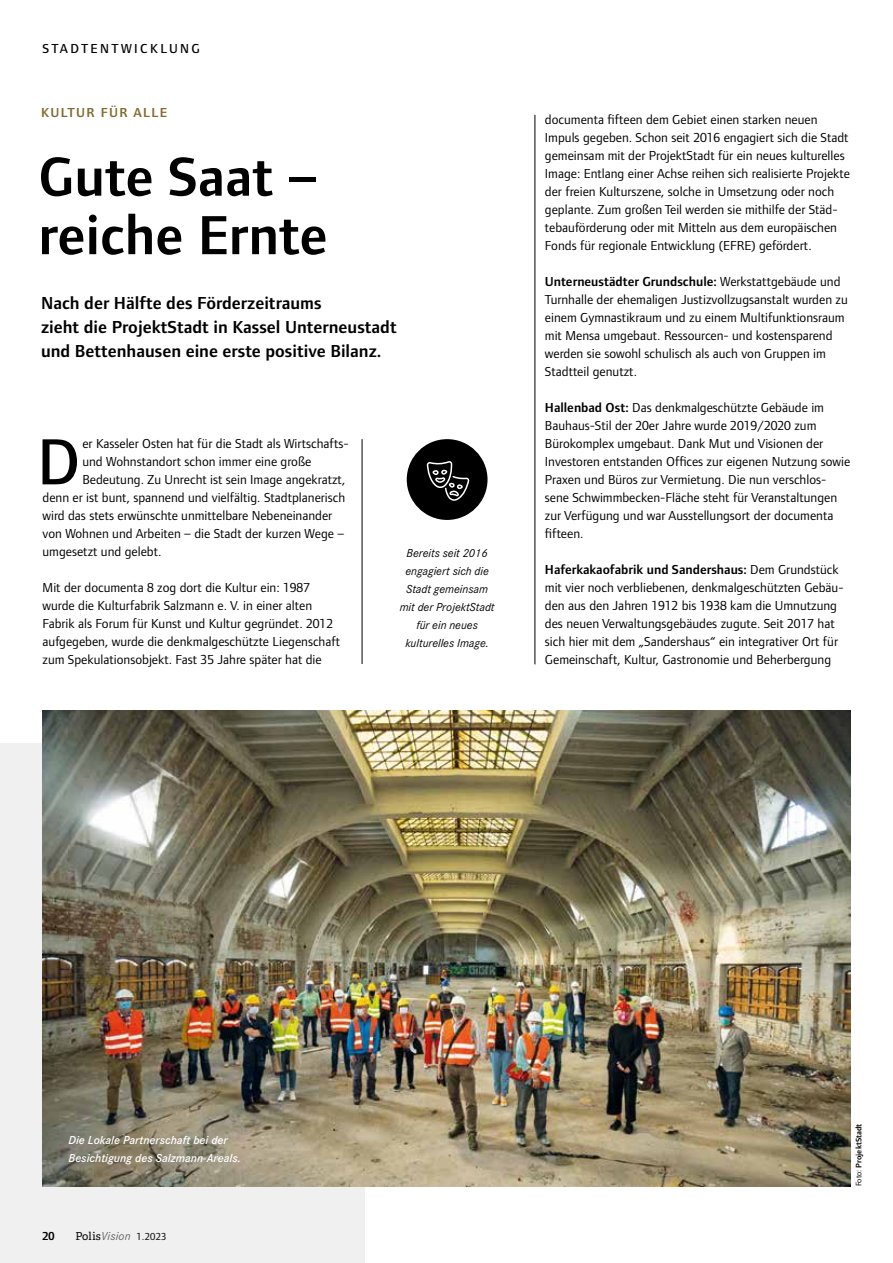
<style>
.page{position:relative;width:893px;height:1263px;background:#fff}
.page>*{position:absolute;margin:0;border:0;box-sizing:border-box;transform-origin:0 0}
.t1{font:500 67.5px "Foundry Form Sans";color:#000}
.t2{font:600 57px/58.5px "Foundry Form Sans";color:#000}
.t3{font:600 18px/24px "Foundry Form Sans";color:#000}
.t4{font:13.5px/18px "Foundry Form Sans";color:#000}
.t5{font:500 13.5px "Foundry Form Sans";letter-spacing:.18em;color:#000}
.t6{font:600 13.5px "Foundry Form Sans";letter-spacing:.1em;color:#826b2f}
.t7{font:italic 12px/18px "Corporate S";color:#000;text-align:center}
.t8{font:italic 600 12px/18px "Corporate S";color:#fff}
.t9{font:italic 12px "Corporate S";letter-spacing:.02em;color:#646363}
.t10{font:600 12px "Foundry Form Sans";color:#000}
.t11{font:600 8.25px "Foundry Form Sans";color:#000}
.s1{font-weight:600}
.s2{font-family:"Adelle";font-style:normal;font-size:10.95px;color:#000}
.s3{font-family:"Foundry Form Sans";font-style:normal;font-size:10.5px;color:#000}
.s4{font-weight:400}
</style>
<div class="page">
<div style="left:0;top:743px;width:364px;height:520px;background:#f0f0f0"></div>
<img style="left:43px;top:711px;width:807px;height:475px">
<hr style="left:535px;top:115px;width:1px;height:549px;background:#000">
<hr style="left:362px;top:439px;width:1px;height:225px;background:#000">
<div style="left:407px;top:439px;width:80px;height:81px;background:#000;border-radius:50%"></div>
<svg style="left:426px;top:461px;width:43px;height:40px"></svg>
<p class="t5" style="left:43px;top:41px;width:159px">STADTENTWICKLUNG</p>
<p class="t6" style="left:41px;top:105px;width:127px">KULTUR FÜR ALLE</p>
<h2 class="t2" style="left:38px;top:147px;width:291px">Gute Saat – reiche Ernte</h2>
<h3 class="t3" style="left:41px;top:291px;width:357px">Nach der Hälfte des Förderzeitraums<br>zieht die ProjektStadt in Kassel Unterneustadt und Bettenhausen eine erste positive Bilanz.</h3>
<h1 class="t1" style="left:37px;top:424px;width:45px">D</h1>
<p class="t4" style="left:82px;top:435px;width:268px">er Kasseler Osten hat für die Stadt als Wirtschafts-</p>
<p class="t4" style="left:82px;top:453px;width:230px">und Wohnstandort schon immer eine große</p>
<p class="t4" style="left:82px;top:471px;width:265px">Bedeutung. Zu Unrecht ist sein Image angekratzt,</p>
<p class="t4" style="left:43px;top:489px;width:304px">denn er ist bunt, spannend und vielfältig. Stadtplanerisch</p>
<p class="t4" style="left:43px;top:507px;width:291px">wird das stets erwünschte unmittelbare Nebeneinander</p>
<p class="t4" style="left:43px;top:525px;width:303px">von Wohnen und Arbeiten – die Stadt der kurzen Wege –</p>
<p class="t4" style="left:43px;top:543px;width:121px">umgesetzt und gelebt.</p>
<p class="t4" style="left:43px;top:579px;width:299px">Mit der documenta 8 zog dort die Kultur ein: 1987 wurde die Kulturfabrik Salzmann e. V. in einer alten Fabrik als Forum für Kunst und Kultur gegründet. 2012 aufgegeben, wurde die denkmalgeschützte Liegenschaft zum Spekulationsobjekt. Fast 35 Jahre später hat die</p>
<p class="t7" style="left:400px;top:543px;width:96px">Bereits seit 2016 engagiert sich die<br>Stadt gemeinsam mit der ProjektStadt für ein neues kulturelles Image.</p>
<p class="t4" style="left:545px;top:111px;width:306px">documenta fifteen dem Gebiet einen starken neuen Impuls gegeben. Schon seit 2016 engagiert sich die Stadt gemeinsam mit der ProjektStadt für ein neues kulturelles Image: Entlang einer Achse reihen sich realisierte Projekte der freien Kulturszene, solche in Umsetzung oder noch geplante. Zum großen Teil werden sie mithilfe der Städ&shy;tebauförderung oder mit Mitteln aus dem europäischen Fonds für regionale Entwicklung (EFRE) gefördert.</p>
<p class="t4" style="left:545px;top:273px;width:304px"><span class="s1">Unterneustädter Grundschule:</span> Werkstattgebäude und Turnhalle der ehemaligen Justizvollzugsanstalt wurden zu einem Gymnastikraum und zu einem Multifunktionsraum mit Mensa umgebaut. Ressourcen- und kostensparend werden sie sowohl schulisch als auch von Gruppen im Stadtteil genutzt.</p>
<p class="t4" style="left:545px;top:399px;width:307px"><span class="s1">Hallenbad Ost:</span> Das denkmalgeschützte Gebäude im Bauhaus-Stil der 20er Jahre wurde 2019/2020 zum Bürokomplex umgebaut. Dank Mut und Visionen der Investoren entstanden Offices zur eigenen Nutzung sowie Praxen und Büros zur Vermietung. Die nun verschlos&shy;sene Schwimmbecken-Fläche steht für Veranstaltungen zur Verfügung und war Ausstellungsort der documenta fifteen.</p>
<p class="t4" style="left:545px;top:561px;width:300px"><span class="s1">Haferkakaofabrik und Sandershaus:</span> Dem Grundstück mit vier noch verbliebenen, denkmalgeschützten Gebäu&shy;den aus den Jahren 1912 bis 1938 kam die Umnutzung des neuen Verwaltungsgebäudes zugute. Seit 2017 hat sich hier mit dem „Sandershaus“ ein integrativer Ort für Gemeinschaft, Kultur, Gastronomie und Beherbergung</p>
<p class="t8" style="left:69px;top:1131px;width:174px">Die Lokale Partnerschaft bei der<br>Besichtigung des Salzmann-Areals.</p>
<p class="t10" style="left:43px;top:1230px;width:13px">20</p>
<p class="t9" style="left:76px;top:1229px;width:92px"><span class="s2">Polis</span>Vision <span class="s3">1.2023</span></p>
<p class="t11" style="left:854px;top:1186px;width:64px;rotate:-90deg"><span class="s4">Foto:</span> ProjektStadt</p>
</div>
